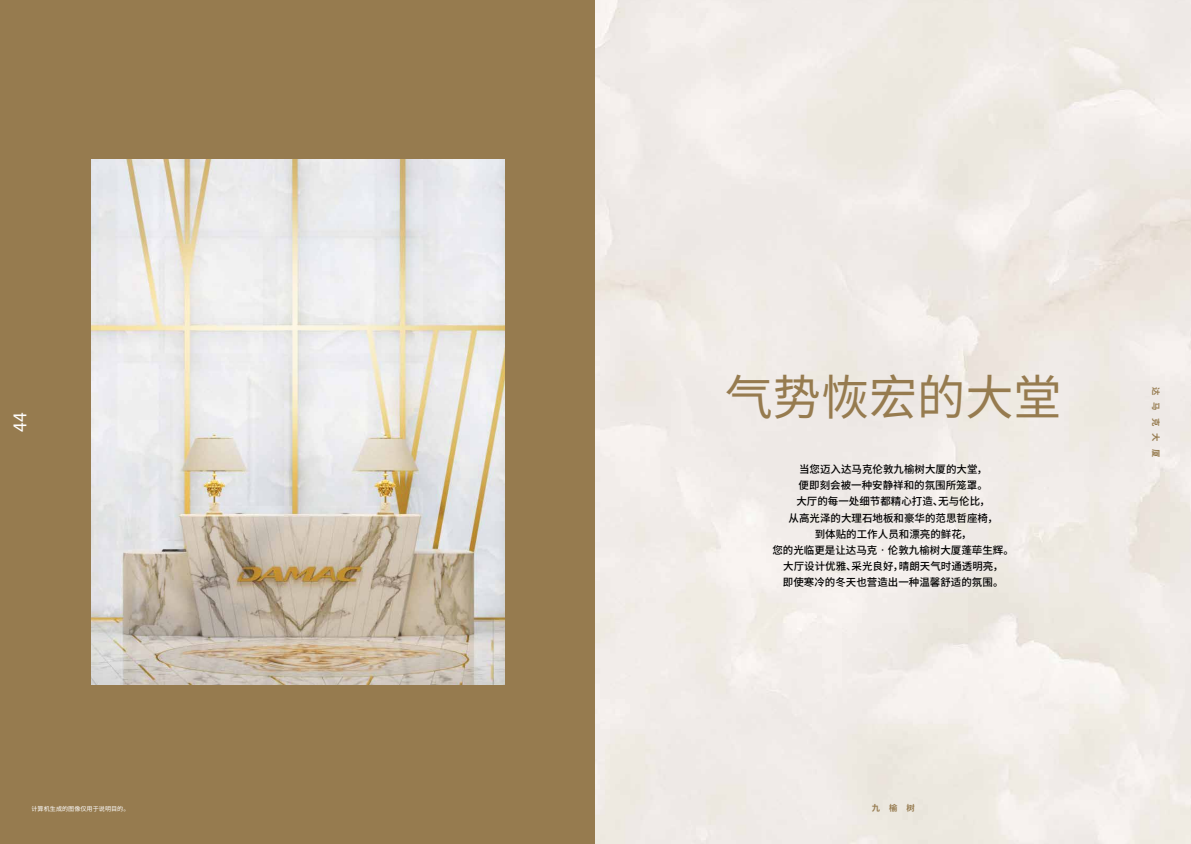
<style>
.page{position:relative;width:1191px;height:844px;background:#fff}
.page>*{position:absolute;margin:0;border:0;box-sizing:border-box;transform-origin:0 0}
.t1{font:48.12px "Noto Sans CJ Ksc";color:#967b4f}
.t2{font:17.5px "Noto Sans CJ Ksc";color:#fff}
.t3{font:500 10.5px/16.1px "Noto Sans CJ Ksc";color:#000;text-align:center}
.t4{font:700 8.4px "Noto Sans CJ Ksc";letter-spacing:.86em;color:#967b4f}
.t5{font:6.12px "Noto Sans CJ Ksc";color:#fff}
</style>
<div class="page">
<div style="left:0;top:0;width:595px;height:843px;background:#967b4f"></div>
<img style="left:91px;top:160px;width:413px;height:524px">
<h2 class="t2" style="left:10px;top:431px;width:21px;rotate:-90deg">44</h2>
<p class="t5" style="left:32px;top:805px;width:100px">计算机生成的图像仅用于说明目的。</p>
<h1 class="t1" style="left:724px;top:369px;width:338px">气势恢宏的大堂</h1>
<p class="t3" style="left:772px;top:461px;width:243px">当您迈入达马克伦敦九榆树大厦的大堂，<br>便即刻会被一种安静祥和的氛围所笼罩。<br>大厅的每一处细节都精心打造、无与伦比，<br>从高光泽的大理石地板和豪华的范思哲座椅，<br>到体贴的工作人员和漂亮的鲜花，<br>您的光临更是让达马克•伦敦九榆树大厦蓬荜生辉。大厅设计优雅、采光良好，晴朗天气时通透明亮，<br>即使寒冷的冬天也营造出一种温馨舒适的氛围。</p>
<p class="t4" style="left:871px;top:803px;width:45px">九榆树</p>
<p class="t4" style="left:1160px;top:386px;width:72px;rotate:90deg">达马克大厦</p>
</div>
